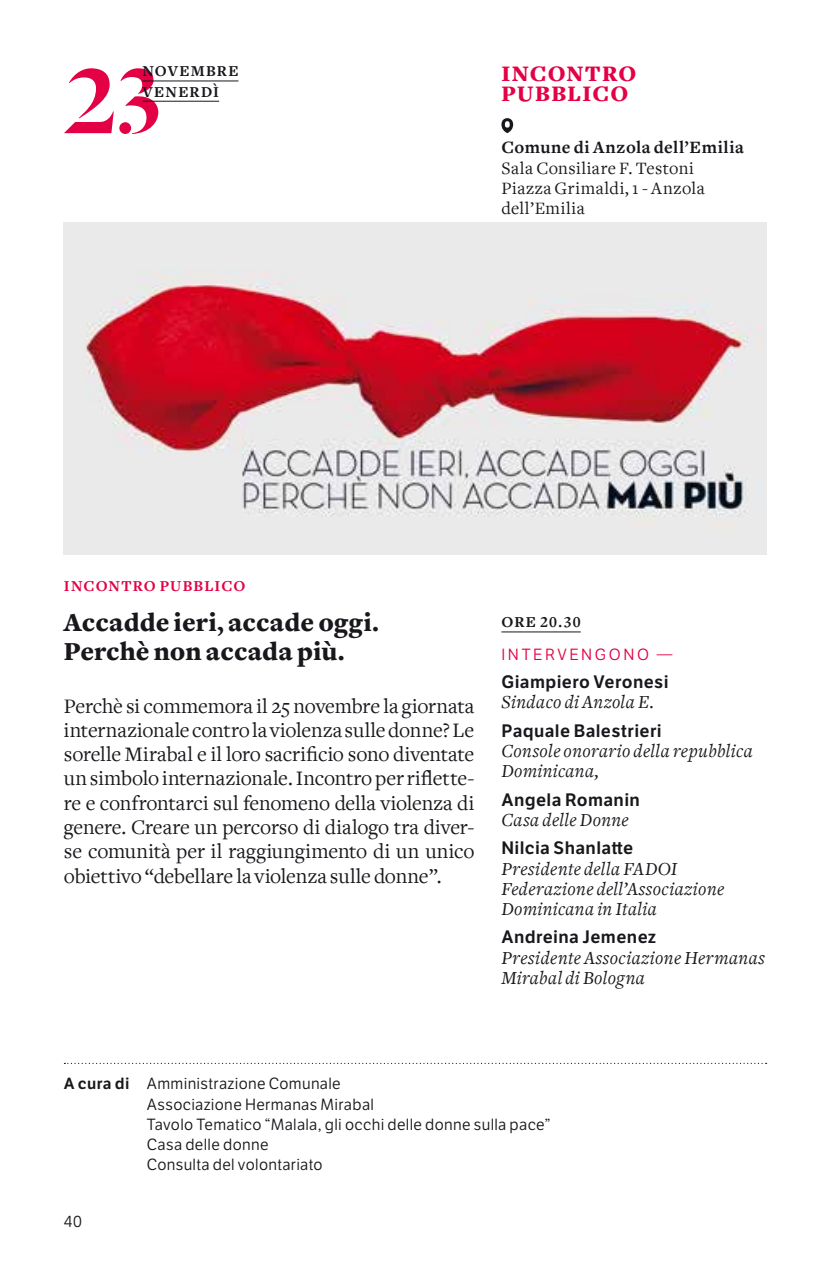
<style>
.page{position:relative;width:830px;height:1276px;background:#fff}
.page>*{position:absolute;margin:0;border:0;box-sizing:border-box;transform-origin:0 0}
.t1{font:500 101.7px "Dala Floda";color:#e30045}
.t2{font:900 27px/28.3px "Freight Text";letter-spacing:.005em;color:#1a171c}
.t3{font:900 22.95px/20.2px "Freight Text";color:#e30045}
.t4{font:21.38px/24.3px "Freight Text";letter-spacing:-.005em;color:#1a171c;text-align:justify}
.t5{font:italic 19.12px/20.2px "Freight Text";letter-spacing:.02em;color:#1a171c}
.t6{font:18px/20.2px "Freight Text";letter-spacing:.025em;color:#1a171c}
.t7{font:700 18px "Freight Text";letter-spacing:.03em;color:#1a171c}
.t8{font:600 17.55px "LFT Etica";letter-spacing:.02em;color:#1a171c}
.t9{font:15.75px/20.2px "LFT Etica";letter-spacing:.02em;color:#1a171c}
.t10{font:15.75px/20.2px "Freight Text Bold SC";letter-spacing:.08em;color:#1a171c}
.t11{font:700 15.75px "Freight Text";letter-spacing:.07em;color:#e30045}
.t12{font:15.75px "LFT Etica";letter-spacing:.16em;color:#e30045}
.s1{font-weight:600}
</style>
<div class="page">
<hr style="left:501px;top:631px;width:79px;height:1px;background:#1a171c">
<img style="left:64px;top:222px;width:701px;height:332px">
<svg style="left:501px;top:118px;width:12px;height:15px"></svg>
<hr style="left:142px;top:81px;width:96px;height:1px;background:#1a171c">
<hr style="left:142px;top:101px;width:77px;height:1px;background:#1a171c">
<svg style="left:64px;top:1063px;width:702px;height:1px"></svg>
<p class="t10" style="left:142px;top:62px;width:97px">NOVEMBRE<br>VENERDÌ</p>
<h1 class="t1" style="left:65px;top:33px;width:98px">23</h1>
<p class="t3" style="left:501px;top:63px;width:18px">incontro pubblico</p>
<p class="t7" style="left:501px;top:138px;width:244px">Comune di Anzola dell’Emilia</p>
<p class="t6" style="left:501px;top:158px;width:205px">Sala Consiliare F. Testoni<br>Piazza Grimaldi, 1 - Anzola dell’Emilia</p>
<p class="t11" style="left:64px;top:577px;width:108px">inc ontro pubblic</p>
<p class="t11" style="left:233px;top:577px;width:13px">o</p>
<p class="t2" style="left:64px;top:609px;width:316px">Accadde ieri, accade oggi.<br>Perchè non accada più.</p>
<p class="t4" style="left:64px;top:694px;width:412px">Perchè si commemora il 25 novembre la giornata internazionale contro la violenza sulle donne? Le sorelle Mirabal e il loro sacrificio sono diventate un simbolo internazionale. Incontro per riflette&shy;re e confrontarci sul fenomeno della violenza di genere. Creare un percorso di dialogo tra diver&shy;se comunità per il raggiungimento di un unico obiettivo “debellare la violenza sulle donne”.</p>
<p class="t10" style="left:501px;top:612px;width:81px">ORE 20.30</p>
<p class="t12" style="left:501px;top:645px;width:94px">In terv engono</p>
<p class="t12" style="left:656px;top:644px;width:17px">—</p>
<p class="t8" style="left:501px;top:671px;width:168px">Giampiero Veronesi</p>
<p class="t5" style="left:501px;top:692px;width:154px">Sindaco di Anzola E.</p>
<p class="t8" style="left:501px;top:720px;width:162px">Paquale Balestrieri</p>
<p class="t5" style="left:501px;top:741px;width:253px">Console onorario della repubblica<br>Dominicana,</p>
<p class="t8" style="left:501px;top:789px;width:140px">Angela Romanin</p>
<p class="t5" style="left:501px;top:810px;width:129px">Casa delle Donne</p>
<p class="t8" style="left:501px;top:837px;width:133px">Nilcia Shanlatte</p>
<p class="t5" style="left:501px;top:858px;width:224px">Presidente della FADOI<br>Federazione dell’Associazione<br>Dominicana in Italia</p>
<p class="t8" style="left:501px;top:926px;width:156px">Andreina Jemenez</p>
<p class="t5" style="left:501px;top:948px;width:265px">Presidente Associazione Hermanas<br>Mirabal di Bologna</p>
<p class="t9" style="left:147px;top:1074px;width:405px;text-indent:-83px"><span class="s1">A cura di</span> Amministrazione Comunale<br>Associazione Hermanas Mirabal<br>Tavolo Tematico “Malala, gli occhi delle donne sulla pace” Casa delle donne<br>Consulta del volontariato</p>
<p class="t9" style="left:64px;top:1211px;width:20px">40</p>
</div>
